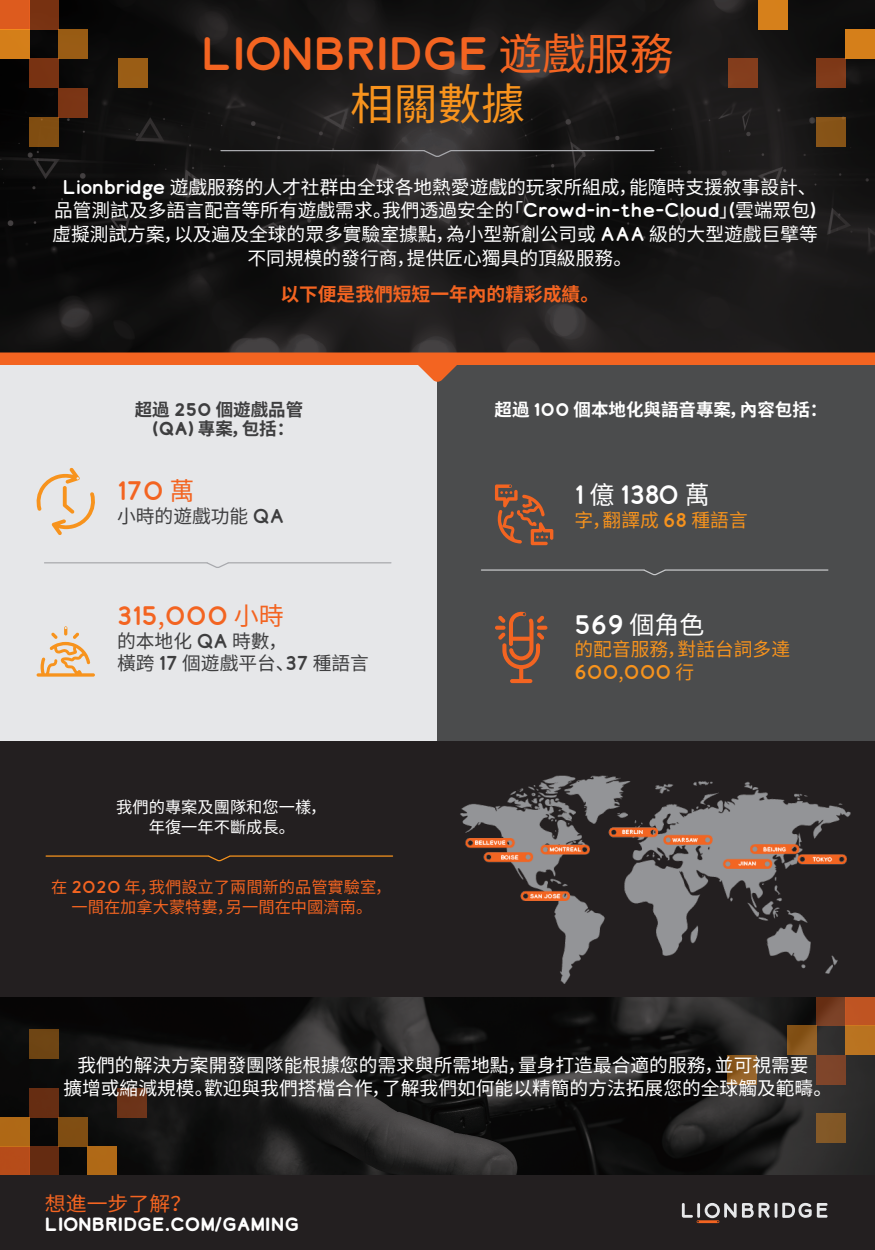
<style>
.page{position:relative;width:875px;height:1250px;background:#fff}
.page>*{position:absolute;margin:0;border:0;box-sizing:border-box;transform-origin:0 0}
.Lion_Body{font:43.75px/50px "Lionbridge Sans";color:#f36421;text-align:center}
.t1{font:25px "Lionbridge Sans";color:#fff}
.t2{font:25px "Lionbridge Sans";color:#f36421}
.t3{font:20px "Noto Sans CJ Ksc";color:#f36421;scale:1.04 1}
.t4{font:18.75px/23.8px "Noto Sans CJ Ksc";color:#fff;text-align:center}
.t5{font:18.75px/22.5px "Noto Sans CJ Ksc";color:#3e3e3f}
.t6{font:18.75px/22.5px "Noto Sans CJ Ksc";color:#f7931d}
.t7{font:700 18.75px "Noto Sans CJ Ksc";color:#f36421}
.t8{font:700 18px "Lionbridge Sans";color:#fff}
.t9{font:700 17.5px "Noto Sans CJ Ksc";color:#fff}
.t10{font:700 17.5px/18.8px "Noto Sans CJ Ksc";color:#3e3e3f;text-align:center}
.t11{font:16.25px/20px "Noto Sans CJ Ksc";color:#f36421;text-align:center}
.t12{font:16.25px/20px "Noto Sans CJ Ksc";color:#fff;text-align:center}
.s1{font-family:"Noto Sans CJ Ksc"}
.s2{font-family:"Noto Sans CJ Ksc";color:#f7931d}
.s3{font-family:"Lionbridge Sans"}
</style>
<div class="page">
<svg style="left:0;top:0;width:875px;height:352px;background:#181717"></svg>
<div style="left:0;top:0;width:29px;height:29px;background:#dd5b1e"></div>
<div style="left:29px;top:0;width:29px;height:29px;background:#773111"></div>
<div style="left:29px;top:58px;width:29px;height:30px;background:#783212"></div>
<div style="left:0;top:29px;width:29px;height:30px;background:#d47e19"></div>
<div style="left:29px;top:117px;width:29px;height:29px;background:#804d11"></div>
<div style="left:58px;top:29px;width:30px;height:30px;background:#995c14"></div>
<div style="left:119px;top:58px;width:29px;height:30px;background:#9a5d15"></div>
<div style="left:817px;top:58px;width:29px;height:30px;background:#803a19"></div>
<div style="left:846px;top:29px;width:29px;height:30px;background:#d57f1a"></div>
<div style="left:817px;top:117px;width:29px;height:29px;background:#865317"></div>
<div style="left:758px;top:0;width:29px;height:29px;background:#d6801b"></div>
<div style="left:729px;top:58px;width:29px;height:30px;background:#843d1d"></div>
<div style="left:0;top:357px;width:438px;height:384px;background:#e6e7e9"></div>
<div style="left:438px;top:357px;width:437px;height:384px;background:#4b4c4d"></div>
<svg style="left:495px;top:484px;width:58px;height:61px"></svg>
<hr style="left:451px;top:150px;width:203px;height:1px;background:#a8a9ad">
<hr style="left:221px;top:150px;width:203px;height:1px;background:#a8a9ad">
<svg style="left:422px;top:149px;width:30px;height:9px"></svg>
<hr style="left:228px;top:562px;width:163px;height:1px;background:#a8a9ad">
<hr style="left:45px;top:562px;width:162px;height:1px;background:#a8a9ad">
<svg style="left:205px;top:562px;width:25px;height:6px"></svg>
<hr style="left:665px;top:569px;width:163px;height:2px;background:#c7c8ca">
<hr style="left:481px;top:569px;width:163px;height:2px;background:#c7c8ca">
<svg style="left:642px;top:569px;width:25px;height:7px"></svg>
<svg style="left:36px;top:468px;width:59px;height:67px"></svg>
<svg style="left:37px;top:626px;width:58px;height:51px"></svg>
<div style="left:58px;top:88px;width:30px;height:30px;background:#7b3514"></div>
<div style="left:0;top:352px;width:875px;height:13px;background:#f36421"></div>
<svg style="left:418px;top:365px;width:39px;height:17px"></svg>
<svg style="left:0;top:996px;width:875px;height:180px;background:#1a1919"></svg>
<div style="left:0;top:1147px;width:29px;height:29px;background:#b64c19"></div>
<div style="left:29px;top:1147px;width:30px;height:29px;background:#642b11"></div>
<div style="left:29px;top:1088px;width:30px;height:29px;background:#662d12"></div>
<div style="left:0;top:1117px;width:29px;height:30px;background:#af6816"></div>
<div style="left:29px;top:1030px;width:30px;height:29px;background:#6e4514"></div>
<div style="left:59px;top:1117px;width:29px;height:30px;background:#804d12"></div>
<div style="left:88px;top:1147px;width:29px;height:29px;background:#b06917"></div>
<div style="left:117px;top:1088px;width:29px;height:29px;background:#6b3318"></div>
<div style="left:846px;top:996px;width:29px;height:30px;background:#bf5422"></div>
<div style="left:817px;top:996px;width:29px;height:30px;background:linear-gradient(to bottom,#6a3217,#7d4329)"></div>
<div style="left:817px;top:1055px;width:29px;height:29px;background:#7e442a"></div>
<div style="left:846px;top:1026px;width:29px;height:29px;background:#b97320"></div>
<div style="left:817px;top:1113px;width:29px;height:30px;background:#825726"></div>
<div style="left:787px;top:1026px;width:30px;height:29px;background:linear-gradient(to right,#7f4d12,#936026)"></div>
<svg style="left:727px;top:1055px;width:29px;height:29px"></svg>
<div style="left:0;top:741px;width:875px;height:255px;background:#231f20"></div>
<img style="left:460px;top:775px;width:391px;height:209px">
<hr style="left:230px;top:855px;width:163px;height:2px;background:#f7931d">
<hr style="left:46px;top:855px;width:163px;height:2px;background:#f7931d">
<svg style="left:207px;top:855px;width:25px;height:7px"></svg>
<svg style="left:498px;top:612px;width:46px;height:71px"></svg>
<div style="left:0;top:1176px;width:875px;height:74px;background:#231f20"></div>
<svg style="left:682px;top:1203px;width:146px;height:20px"></svg>
<p class="Lion_Body" style="left:202px;top:28px;width:473px">LIONBRIDGE <span class="s1">遊戲服務</span><span class="s2">相關數據</span></p>
<p class="t4" style="left:52px;top:175px;width:767px"><span class="s3">Lionbridge</span> 遊戲服務的人才社群由全球各地熱愛遊戲的玩家所組成，能隨時支援敘事設計、品管測試及多語言配音等所有遊戲需求。我們透過安全的「<span class="s3">Crowd-in-the-Cloud</span>」<span class="s3">(</span>雲端眾包<span class="s3">)</span>虛擬測試方案，以及遍及全球的眾多實驗室據點，為小型新創公司或 <span class="s3">AAA</span> 級的大型遊戲巨擘等不同規模的發行商，提供匠心獨具的頂級服務。</p>
<p class="t7" style="left:280px;top:284px;width:320px">以下便是我們短短一年內的精彩成績。</p>
<p class="t10" style="left:135px;top:401px;width:170px">超過 <span class="s3">250</span> 個遊戲品管<span class="s3">(QA)</span> 專案，包括：</p>
<p class="t2" style="left:117px;top:473px;width:79px">170 <span class="s1">萬</span></p>
<p class="t5" style="left:117px;top:505px;width:169px">小時的遊戲功能 <span class="s3">QA</span></p>
<p class="t2" style="left:117px;top:598px;width:168px">315<span class="s1">,</span>000 <span class="s1">小時</span></p>
<p class="t5" style="left:117px;top:630px;width:253px">的本地化 <span class="s3">QA</span> 時數，<br>橫跨 <span class="s3">17</span> 個遊戲平台、<span class="s3">37</span> 種語言</p>
<p class="t12" style="left:116px;top:797px;width:212px">我們的專案及團隊和您一樣，年復一年不斷成長。</p>
<p class="t11" style="left:51px;top:877px;width:342px">在 <span class="s3">2020</span> 年，我們設立了兩間新的品管實驗室，一間在加拿大蒙特婁，另一間在中國濟南。</p>
<p class="t9" style="left:495px;top:400px;width:334px">超過 <span class="s3">100</span> 個本地化與語音專案，內容包括：</p>
<p class="t1" style="left:575px;top:477px;width:137px">1 <span class="s1">億</span> 1380 <span class="s1">萬</span></p>
<p class="t6" style="left:575px;top:509px;width:175px">字，翻譯成 <span class="s3">68</span> 種語言</p>
<p class="t1" style="left:575px;top:607px;width:131px">569 <span class="s1">個角色</span></p>
<p class="t6" style="left:575px;top:639px;width:217px">的配音服務，對話台詞多達<br><span class="s3">600</span>,<span class="s3">000</span> 行</p>
<p class="t4" style="left:63px;top:1053px;width:770px">我們的解決方案開發團隊能根據您的需求與所需地點，量身打造最合適的服務，並可視需要<br>擴增或縮減規模。歡迎與我們搭檔合作，了解我們如何能以精簡的方法拓展您的全球觸及範疇。</p>
<p class="t3" style="left:45px;top:1192px;width:142px">想進一步了解？</p>
<p class="t8" style="left:45px;top:1211px;width:256px">LIONBRIDGE.COM/GAMING</p>
</div>
